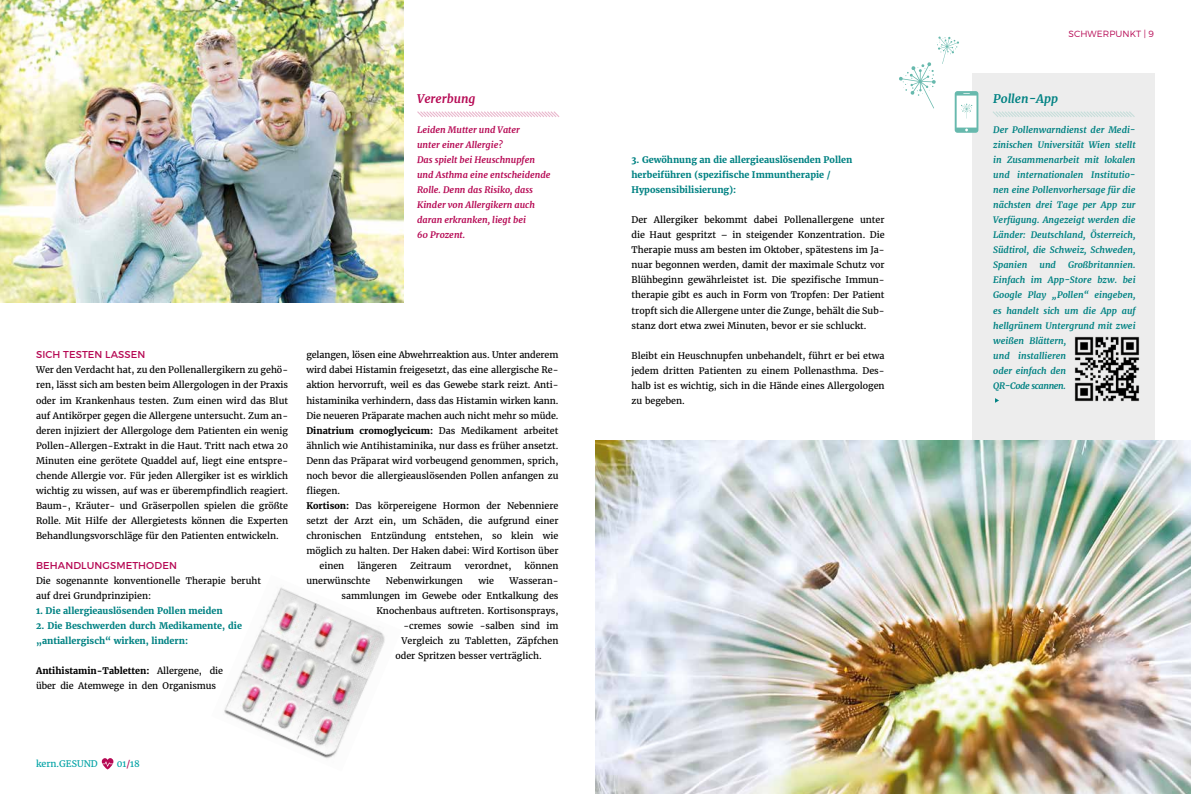
<style>
.page{position:relative;width:1191px;height:794px;background:#fff}
.page>*{position:absolute;margin:0;border:0;box-sizing:border-box;transform-origin:0 0}
.t1{font:italic 700 12px "Merriweather";color:#008283}
.t2{font:italic 700 12px "Merriweather";color:#b60954}
.t3{font:10px "Montserrat";letter-spacing:.01em;color:#b60954}
.t4{font:9px/15px "Merriweather";color:#000;text-align:justify}
.t5{font:italic 700 9px/15px "Merriweather";color:#008283;text-align:justify}
.t6{font:700 9px/15px "Merriweather";color:#008283}
.t7{font:italic 700 9px/15px "Merriweather";color:#b60954}
.t8{font:700 9px "Merriweather";color:#000}
.t9{font:9px "Merriweather";color:#00a2a5}
.t10{font:300 9px "Montserrat";letter-spacing:.01em;color:#b60954}
.s1{font-weight:700}
.s2{font-weight:400}
.s3{color:#b60954}
</style>
<div class="page">
<div style="left:972px;top:73px;width:183px;height:383px;background:#ededed"></div>
<img style="left:595px;top:440px;width:596px;height:354px">
<svg style="left:417px;top:111px;width:143px;height:6px"></svg>
<img style="left:224px;top:587px;width:161px;height:172px">
<img style="left:0;top:0;width:403px;height:303px">
<svg style="left:993px;top:111px;width:142px;height:6px"></svg>
<svg style="left:995px;top:398px;width:4px;height:5px"></svg>
<img style="left:1074px;top:336px;width:65px;height:66px">
<svg style="left:899px;top:36px;width:79px;height:97px"></svg>
<svg style="left:102px;top:758px;width:12px;height:11px"></svg>
<h1 class="t2" style="left:417px;top:91px;width:60px">Vererbung</h1>
<p class="t7" style="left:417px;top:122px;width:135px">Leiden Mutter und Vater<br>unter einer Allergie?<br>Das spielt bei Heuschnupfen und Asthma eine entscheidende<br>Rolle. Denn das Risiko, dass<br>Kinder von Allergikern auch daran erkranken, liegt bei<br>60 Prozent.</p>
<p class="t3" style="left:36px;top:349px;width:111px">SICH TESTEN LASSEN</p>
<p class="t4" style="left:36px;top:362px;width:253px">Wer den Verdacht hat, zu den Pollenallergikern zu gehö&shy;ren, lässt sich am besten beim Allergologen in der Praxis oder im Krankenhaus testen. Zum einen wird das Blut auf Antikörper gegen die Allergene untersucht. Zum an&shy;deren injiziert der Allergologe dem Patienten ein wenig Pollen-Allergen-Extrakt in die Haut. Tritt nach etwa 20<br>Minuten eine gerötete Quaddel auf, liegt eine entspre&shy;chende Allergie vor. Für jeden Allergiker ist es wirklich wichtig zu wissen, auf was er überempfindlich reagiert.<br>Baum-, Kräuter- und Gräserpollen spielen die größte Rolle. Mit Hilfe der Allergietests können die Experten Behandlungsvorschläge für den Patienten entwickeln.</p>
<p class="t3" style="left:36px;top:559px;width:142px">BEHANDLUNGSMETHODEN</p>
<p class="t4" style="left:36px;top:572px;width:226px">Die sogenannte konventionelle Therapie beruht auf drei Grundprinzipien:</p>
<p class="t6" style="left:36px;top:602px;width:188px">1. Die allergieauslösenden Pollen meiden</p>
<p class="t6" style="left:36px;top:617px;width:207px">2. Die Beschwerden durch Medikamente, die „antiallergisch“ wirken, lindern:</p>
<p class="t4" style="left:36px;top:662px;width:188px"><span class="s1">Antihistamin-Tabletten:</span> Allergene, die über die Atemwege in den Organismus</p>
<p class="t4" style="left:306px;top:347px;width:253px">gelangen, lösen eine Abwehrreaktion aus. Unter anderem</p>
<p class="t4" style="left:306px;top:362px;width:253px">wird dabei Histamin freigesetzt, das eine allergische Re-</p>
<p class="t4" style="left:306px;top:377px;width:253px">aktion hervorruft, weil es das Gewebe stark reizt. Anti-</p>
<p class="t4" style="left:306px;top:392px;width:253px">histaminika verhindern, dass das Histamin wirken kann.</p>
<p class="t4" style="left:306px;top:407px;width:253px">Die neueren Präparate machen auch nicht mehr so müde.</p>
<p class="t8" style="left:306px;top:424px;width:253px">Dinatrium cromoglycicum: <span class="s2">Das Medikament arbeitet</span></p>
<p class="t4" style="left:306px;top:437px;width:254px">ähnlich wie Antihistaminika, nur dass es früher ansetzt.</p>
<p class="t4" style="left:306px;top:452px;width:253px">Denn das Präparat wird vorbeugend genommen, sprich,</p>
<p class="t4" style="left:306px;top:467px;width:253px">noch bevor die allergieauslösenden Pollen anfangen zu</p>
<p class="t4" style="left:306px;top:482px;width:35px">fliegen.</p>
<p class="t4" style="left:306px;top:497px;width:253px"><span class="s1">Kortison:</span> Das körpereigene Hormon der Nebenniere</p>
<p class="t4" style="left:306px;top:512px;width:253px">setzt der Arzt ein, um Schäden, die aufgrund einer</p>
<p class="t4" style="left:306px;top:527px;width:253px">chronischen Entzündung entstehen, so klein wie</p>
<p class="t4" style="left:306px;top:542px;width:253px">möglich zu halten. Der Haken dabei: Wird Kortison über</p>
<p class="t4" style="left:319px;top:557px;width:26px">einen</p>
<p class="t4" style="left:357px;top:557px;width:41px">längeren</p>
<p class="t4" style="left:410px;top:557px;width:43px">Zeitraum</p>
<p class="t4" style="left:465px;top:557px;width:48px">verordnet,</p>
<p class="t4" style="left:524px;top:557px;width:35px">können</p>
<p class="t4" style="left:306px;top:572px;width:65px">unerwünschte</p>
<p class="t4" style="left:386px;top:572px;width:79px">Nebenwirkungen</p>
<p class="t4" style="left:478px;top:572px;width:17px">wie</p>
<p class="t4" style="left:509px;top:572px;width:51px">Wasseran-</p>
<p class="t4" style="left:341px;top:587px;width:218px">sammlungen im Gewebe oder Entkalkung des</p>
<p class="t4" style="left:376px;top:602px;width:183px">Knochenbaus auftreten. Kortisonsprays,</p>
<p class="t4" style="left:403px;top:617px;width:156px">-cremes sowie -salben sind im</p>
<p class="t4" style="left:401px;top:632px;width:158px">Vergleich zu Tabletten, Zäpfchen</p>
<p class="t4" style="left:395px;top:647px;width:148px">oder Spritzen besser verträglich.</p>
<p class="t9" style="left:36px;top:757px;width:63px">kern.GESUND</p>
<p class="t9" style="left:117px;top:757px;width:25px">01<span class="s3">/</span>18</p>
<p class="t6" style="left:631px;top:152px;width:222px">3. Gewöhnung an die allergieauslösenden Pollen herbeiführen (spezifische Immuntherapie /<br>Hyposensibilisierung):</p>
<p class="t4" style="left:631px;top:212px;width:254px">Der Allergiker bekommt dabei Pollenallergene unter die Haut gespritzt – in steigender Konzentration. Die Therapie muss am besten im Oktober, spätestens im Ja&shy;nuar begonnen werden, damit der maximale Schutz vor Blühbeginn gewährleistet ist. Die spezifische Immun&shy;therapie gibt es auch in Form von Tropfen: Der Patient tropft sich die Allergene unter die Zunge, behält die Sub&shy;stanz dort etwa zwei Minuten, bevor er sie schluckt.</p>
<p class="t4" style="left:631px;top:347px;width:254px">Bleibt ein Heuschnupfen unbehandelt, führt er bei etwa jedem dritten Patienten zu einem Pollenasthma. Des&shy;halb ist es wichtig, sich in die Hände eines Allergologen zu begeben.</p>
<p class="t10" style="left:1068px;top:28px;width:87px">SCHWERPUNKT | 9</p>
<h1 class="t1" style="left:993px;top:91px;width:66px">Pollen-App</h1>
<p class="t5" style="left:993px;top:122px;width:144px">Der Pollenwarndienst der Medi&shy;zinischen Universität Wien stellt in Zusammenarbeit mit lokalen und internationalen Institutio&shy;nen eine Pollenvorhersage für die nächsten drei Tage per App zur Verfügung. Angezeigt werden die Länder: Deutschland, Österreich, Südtirol, die Schweiz, Schweden, Spanien</p>
<p class="t5" style="left:993px;top:257px;width:144px;text-align:left;text-indent:75px">Großbritannien.<br>Einfach im App-Store bzw. bei<br>Google Play „Pollen“ eingeben, es handelt sich um die App auf hellgrünem Untergrund mit zwei weißen Blättern,<br>und installieren<br>oder einfach den<br>QR-Code scannen.</p>
<p class="t5" style="left:1039px;top:257px;width:18px">und</p>
</div>
